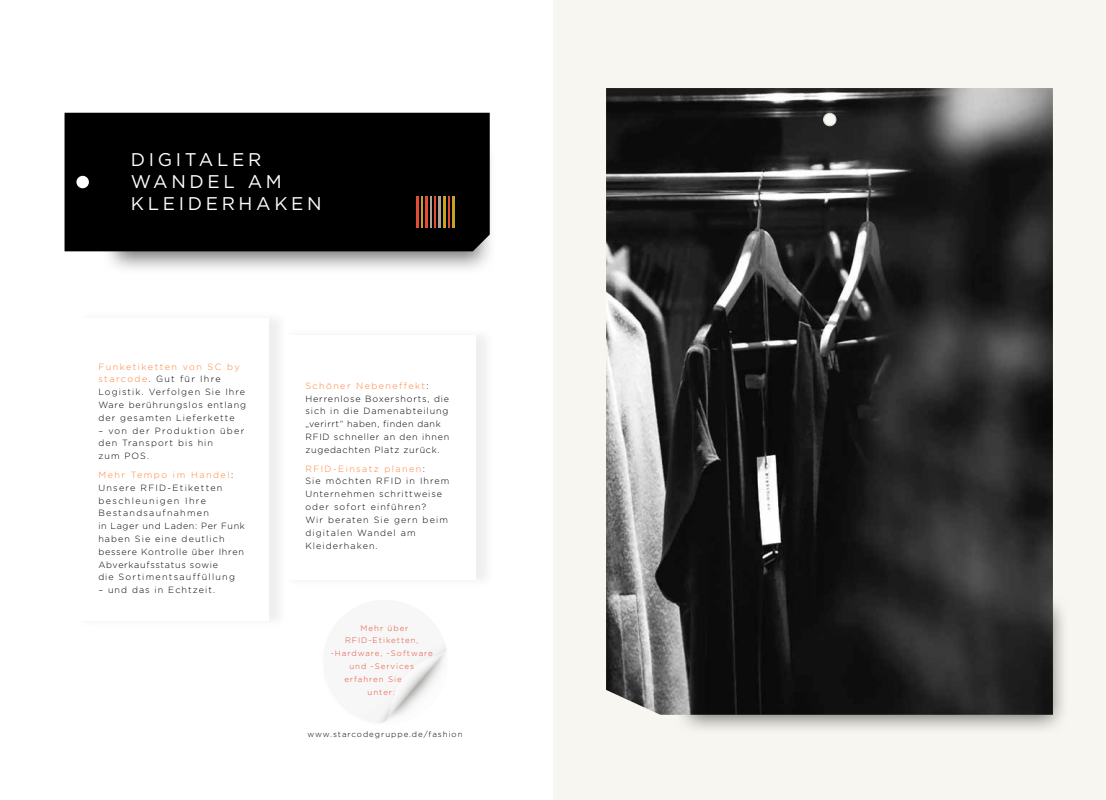
<style>
.page{position:relative;width:1106px;height:800px;background:#fff}
.page>*{position:absolute;margin:0;border:0;box-sizing:border-box;transform-origin:0 0}
.t1{font:18.3px/22px "Gotham";letter-spacing:.2em;color:#fff}
.t2{font:300 9px/12.8px "Gotham";letter-spacing:.12em;color:#000}
.t3{font:300 9px/12.8px "Gotham";letter-spacing:.085em;color:#000}
.t4{font:300 8px "Gotham";letter-spacing:.12em;color:#e54c36}
.t5{font:300 8px "Gotham";letter-spacing:.12em;color:#000}
.s1{color:#ff8135}
</style>
<div class="page">
<div style="left:101px;top:132px;width:395px;height:143px;background:#000;opacity:.55"></div>
<div style="left:65px;top:113px;width:425px;height:138px;background:#000"></div>
<div style="left:76px;top:176px;width:13px;height:12px;background:#fff;border-radius:50%"></div>
<hr style="left:416px;top:197px;width:3px;height:31px;background:#e54c36">
<hr style="left:438px;top:197px;width:3px;height:31px;background:#afa38f">
<hr style="left:444px;top:197px;width:2px;height:31px;background:#c5a324">
<hr style="left:453px;top:197px;width:2px;height:31px;background:#c5a324">
<hr style="left:425px;top:197px;width:3px;height:31px;background:#e54c36">
<hr style="left:422px;top:197px;width:1px;height:31px;background:#c5a324">
<hr style="left:431px;top:197px;width:1px;height:31px;background:#afa38f">
<hr style="left:435px;top:197px;width:1px;height:31px;background:#e54c36">
<hr style="left:449px;top:197px;width:1px;height:31px;background:#e54c36">
<div style="left:553px;top:0;width:553px;height:799px;background:#f7f6f0"></div>
<div style="left:673px;top:592px;width:395px;height:143px;background:#000;opacity:.55"></div>
<img style="left:606px;top:88px;width:446px;height:626px">
<div style="left:823px;top:113px;width:13px;height:13px;background:#f7f6f0;border-radius:50%"></div>
<div style="left:823px;top:113px;width:13px;height:13px;border:1px solid #d3d3d2;border-radius:50%"></div>
<div style="left:282px;top:327px;width:214px;height:261px;background:#fafafa"></div>
<div style="left:280px;top:336px;width:195px;height:244px;background:#fff"></div>
<div style="left:75px;top:309px;width:214px;height:320px;background:#fbfbfb"></div>
<div style="left:73px;top:318px;width:195px;height:302px;background:#fff"></div>
<img style="left:376px;top:643px;width:71px;height:80px">
<h1 class="t1" style="left:131px;top:148px;width:192px">DIGITALER<br>WANDEL AM<br>KLEIDERHAKEN</h1>
<p class="t2" style="left:98px;top:360px;width:149px"><span class="s1">Funketiketten von SC by starcode</span>. Gut für Ihre<br>Logistik. Verfolgen Sie Ihre<br>Ware berührungslos entlang der gesamten Lieferkette</p>
<p class="t2" style="left:98px;top:424px;width:147px">– von der Produktion über den Transport bis hin<br>zum POS.</p>
<p class="t2" style="left:98px;top:468px;width:148px"><span class="s1">Mehr Tempo im Handel</span>:<br>Unsere RFID-Etiketten beschleunigen Ihre<br>Bestandsaufnahmen<br>in Lager und Laden: Per Funk haben Sie eine deutlich bessere Kontrolle über Ihren<br>Abverkaufsstatus sowie<br>die Sortimentsauffüllung</p>
<p class="t2" style="left:98px;top:583px;width:118px">– und das in Echtzeit.</p>
<p class="t3" style="left:305px;top:379px;width:145px"><span class="s1">Schöner Nebeneffekt</span>:<br>Herrenlose Boxershorts, die sich in die Damenabteilung „verirrt“ haben, finden dank<br>RFID schneller an den ihnen zugedachten Platz zurück.</p>
<p class="t2" style="left:305px;top:462px;width:146px"><span class="s1">RFID-Einsatz planen</span>:<br>Sie möchten RFID in Ihrem<br>Unternehmen schrittweise oder sofort einführen?<br>Wir beraten Sie gern beim digitalen Wandel am<br>Kleiderhaken.</p>
<p class="t4" style="left:360px;top:623px;width:49px">Mehr über</p>
<p class="t4" style="left:345px;top:636px;width:75px">RFID-Etiketten,</p>
<p class="t4" style="left:331px;top:648px;width:104px">-Hardware, -Software</p>
<p class="t4" style="left:349px;top:661px;width:66px">und -Services</p>
<p class="t4" style="left:344px;top:674px;width:59px">erfahren Sie</p>
<p class="t4" style="left:367px;top:687px;width:29px">unter:</p>
<p class="t5" style="left:307px;top:729px;width:157px">www.starcodegruppe.de/fashion</p>
</div>
